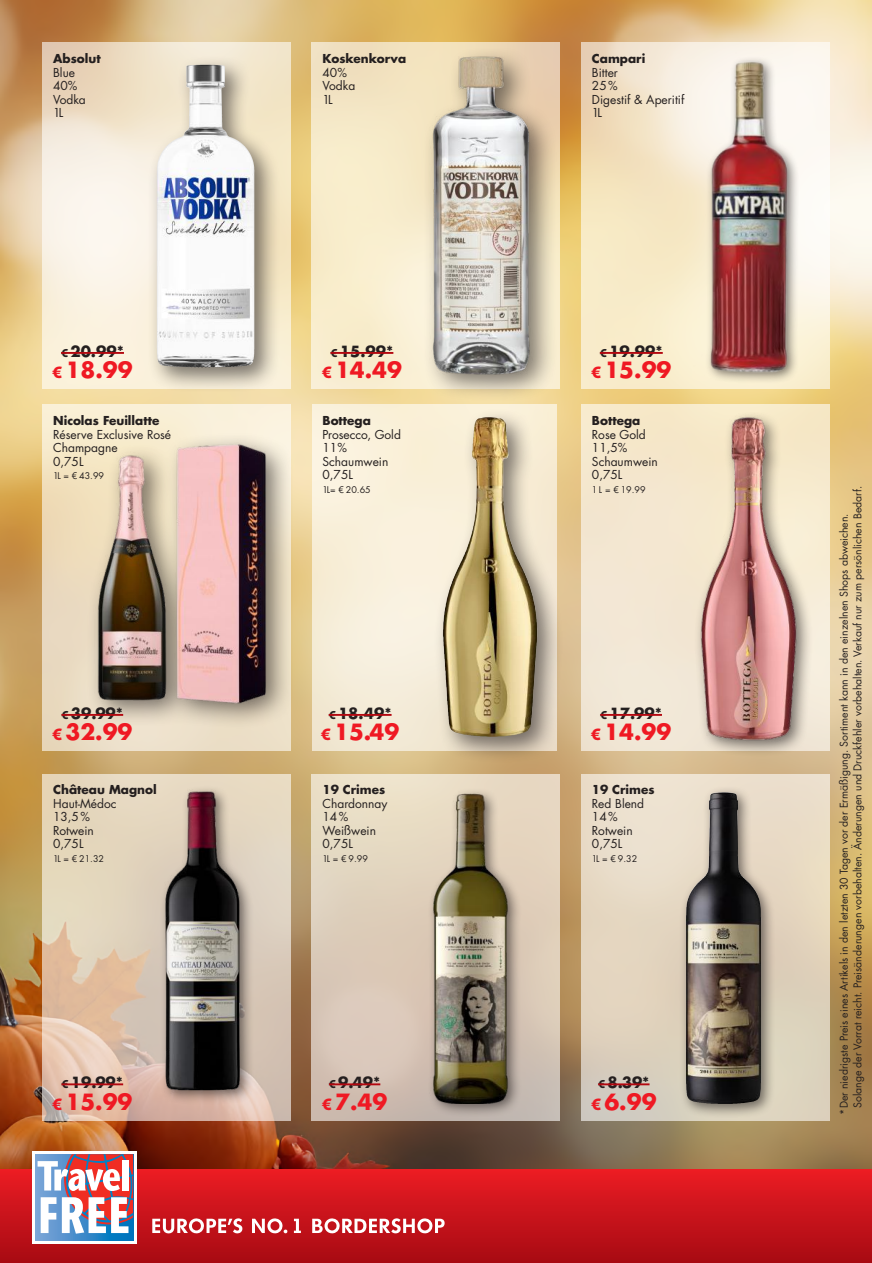
<style>
.page{position:relative;width:872px;height:1263px;background:#fff}
.page>*{position:absolute;margin:0;border:0;box-sizing:border-box;transform-origin:0 0}
.t1{font:700 21.75px "Futura LT Pro";color:#ef1923}
.t2{font:700 15px "Futura LT Pro";color:#241f1f}
.t3{font:12px/13.5px "Futura LT Pro";color:#241f1f}
.t4{font:700 12px "Futura LT Pro";color:#241f1f}
.t5{font:10.5px/13.5px "Futura LT Pro";color:#241f1f}
.t6{font:9px "Futura LT Pro";color:#241f1f}
.s1{font-size:10.5px}
.s2{font-size:15px}
</style>
<div class="page">
<img style="left:0;top:0;width:872px;height:1169px">
<div style="left:0;top:1169px;width:872px;height:94px;background:linear-gradient(to bottom,#eb1d24,#a80d15)"></div>
<svg style="left:152px;top:1218px;width:293px;height:16px"></svg>
<div style="left:32px;top:1151px;width:104px;height:92px;background:linear-gradient(to right,#fff,#fff)"></div>
<svg style="left:35px;top:1154px;width:98px;height:86px"></svg>
<svg style="left:38px;top:1154px;width:95px;height:80px"></svg>
<div style="left:581px;top:774px;width:248px;height:346px;background:linear-gradient(to bottom,#efe1cc,#d6ccb9)"></div>
<div style="left:312px;top:774px;width:248px;height:346px;background:linear-gradient(to bottom,#ecdfc6,#cebbb0)"></div>
<svg style="left:43px;top:774px;width:248px;height:346px;background:#e0cbb5"></svg>
<svg style="left:43px;top:404px;width:248px;height:347px;background:#eee0c5"></svg>
<div style="left:312px;top:404px;width:245px;height:347px;background:#f9f0db"></div>
<svg style="left:581px;top:43px;width:248px;height:346px;background:#f6eacf"></svg>
<div style="left:312px;top:43px;width:248px;height:346px;background:linear-gradient(to bottom,#f2e3c1,#fbf2d5)"></div>
<svg style="left:43px;top:43px;width:248px;height:346px;background:#f5ebd8"></svg>
<div style="left:581px;top:404px;width:248px;height:347px;background:#f3e7d2"></div>
<hr style="left:598px;top:1083px;width:51px;height:2px;background:#b30810">
<hr style="left:61px;top:1083px;width:62px;height:2px;background:#b30810">
<hr style="left:329px;top:1083px;width:51px;height:2px;background:#b30810">
<div style="left:679px;top:786px;width:97px;height:332px;background:#241f1f;opacity:.6"></div>
<img style="left:685px;top:798px;width:76px;height:306px">
<div style="left:159px;top:785px;width:95px;height:319px;background:#241f1f;opacity:.6"></div>
<img style="left:137px;top:784px;width:106px;height:312px">
<div style="left:86px;top:432px;width:208px;height:298px;background:#241f1f;opacity:.6"></div>
<img style="left:83px;top:416px;width:203px;height:311px">
<div style="left:427px;top:788px;width:95px;height:330px;background:#241f1f;opacity:.6"></div>
<img style="left:414px;top:791px;width:106px;height:312px">
<hr style="left:61px;top:352px;width:63px;height:2px;background:#b30810">
<div style="left:147px;top:55px;width:133px;height:338px;background:#241f1f;opacity:.6"></div>
<img style="left:165px;top:65px;width:44px;height:83px">
<hr style="left:330px;top:352px;width:63px;height:2px;background:#b30810">
<div style="left:422px;top:46px;width:135px;height:356px;background:#241f1f;opacity:.6"></div>
<img style="left:425px;top:53px;width:119px;height:338px">
<hr style="left:600px;top:352px;width:63px;height:2px;background:#b30810">
<div style="left:704px;top:56px;width:96px;height:328px;background:#241f1f;opacity:.6"></div>
<img style="left:690px;top:50px;width:104px;height:347px">
<hr style="left:61px;top:714px;width:62px;height:2px;background:#b30810">
<hr style="left:329px;top:714px;width:62px;height:2px;background:#b30810">
<div style="left:433px;top:408px;width:131px;height:355px;background:#241f1f;opacity:.6"></div>
<img style="left:442px;top:417px;width:63px;height:320px">
<img style="left:679px;top:398px;width:160px;height:400px">
<hr style="left:600px;top:714px;width:62px;height:2px;background:#b30810">
<p class="t4" style="left:53px;top:49px;width:49px">Absolut</p>
<p class="t3" style="left:53px;top:65px;width:34px">Blue<br>40%<br>Vodka<br>1L</p>
<h2 class="t2" style="left:61px;top:339px;width:64px"><span class="s1">€</span> 20.99*</h2>
<h1 class="t1" style="left:52px;top:354px;width:82px"><span class="s2">€</span> 18.99</h1>
<p class="t4" style="left:53px;top:411px;width:108px">Nicolas Feuillatte</p>
<p class="t3" style="left:53px;top:427px;width:120px">Réserve Exclusive Rosé<br>Champagne<br>0,75L</p>
<p class="t6" style="left:53px;top:470px;width:52px">1L = € 43.99</p>
<h2 class="t2" style="left:61px;top:701px;width:63px"><span class="s1">€</span> 39.99*</h2>
<h1 class="t1" style="left:52px;top:715px;width:82px"><span class="s2">€</span> 32.99</h1>
<p class="t4" style="left:53px;top:781px;width:105px">Château Magnol</p>
<p class="t3" style="left:53px;top:797px;width:65px">Haut-Médoc<br>13,5%<br>Rotwein<br>0,75L</p>
<p class="t6" style="left:53px;top:852px;width:52px">1L = € 21.32</p>
<h2 class="t2" style="left:61px;top:1071px;width:63px"><span class="s1">€</span> 19.99*</h2>
<h1 class="t1" style="left:52px;top:1085px;width:82px"><span class="s2">€</span> 15.99</h1>
<p class="t4" style="left:322px;top:49px;width:85px">Koskenkorva</p>
<p class="t3" style="left:322px;top:65px;width:34px">40%<br>Vodka<br>1L</p>
<h2 class="t2" style="left:330px;top:339px;width:64px"><span class="s1">€</span> 15.99*</h2>
<h1 class="t1" style="left:322px;top:354px;width:82px"><span class="s2">€</span> 14.49</h1>
<p class="t4" style="left:322px;top:411px;width:50px">Bottega</p>
<p class="t3" style="left:322px;top:427px;width:80px">Prosecco, Gold<br>11%<br>Schaumwein<br>0,75L</p>
<p class="t6" style="left:322px;top:483px;width:50px">1L= € 20.65</p>
<h2 class="t2" style="left:329px;top:701px;width:64px"><span class="s1">€</span> 18.49*</h2>
<h1 class="t1" style="left:321px;top:715px;width:80px"><span class="s2">€</span> 15.49</h1>
<p class="t4" style="left:322px;top:781px;width:64px">19 Crimes</p>
<p class="t3" style="left:322px;top:797px;width:66px">Chardonnay<br>14%<br>Weißwein<br>0,75L</p>
<p class="t6" style="left:322px;top:852px;width:47px">1L = € 9.99</p>
<h2 class="t2" style="left:329px;top:1071px;width:53px"><span class="s1">€</span> 9.49*</h2>
<h1 class="t1" style="left:322px;top:1085px;width:67px"><span class="s2">€</span> 7.49</h1>
<p class="t4" style="left:592px;top:49px;width:55px">Campari</p>
<p class="t3" style="left:592px;top:65px;width:94px">Bitter<br>25%<br>Digestif &amp; Aperitif<br>1L</p>
<h2 class="t2" style="left:600px;top:339px;width:64px"><span class="s1">€</span> 19.99*</h2>
<h1 class="t1" style="left:591px;top:354px;width:82px"><span class="s2">€</span> 15.99</h1>
<p class="t4" style="left:592px;top:411px;width:50px">Bottega</p>
<p class="t3" style="left:592px;top:427px;width:67px">Rose Gold<br>11,5%<br>Schaumwein<br>0,75L</p>
<p class="t6" style="left:592px;top:483px;width:55px">1 L = € 19.99</p>
<h2 class="t2" style="left:600px;top:701px;width:63px"><span class="s1">€</span> 17.99*</h2>
<h1 class="t1" style="left:591px;top:715px;width:82px"><span class="s2">€</span> 14.99</h1>
<p class="t4" style="left:592px;top:781px;width:64px">19 Crimes</p>
<p class="t3" style="left:592px;top:797px;width:54px">Red Blend<br>14%<br>Rotwein<br>0,75L</p>
<p class="t6" style="left:592px;top:852px;width:47px">1L = € 9.32</p>
<h2 class="t2" style="left:598px;top:1071px;width:53px"><span class="s1">€</span> 8.39*</h2>
<h1 class="t1" style="left:591px;top:1085px;width:67px"><span class="s2">€</span> 6.99</h1>
<p class="t5" style="left:837px;top:1108px;width:624px;text-indent:-6px;rotate:-90deg">*Der niedrigste Preis eines Artikels in den letzten 30 Tagen vor der Ermäßigung. Sortiment kann in den einzelnen Shops abweichen.<br>Solange der Vorrat reicht. Preisänderungen vorbehalten. Änderungen und Druckfehler vorbehalten. Verkauf nur zum persönlichen Bedarf.</p>
</div>
